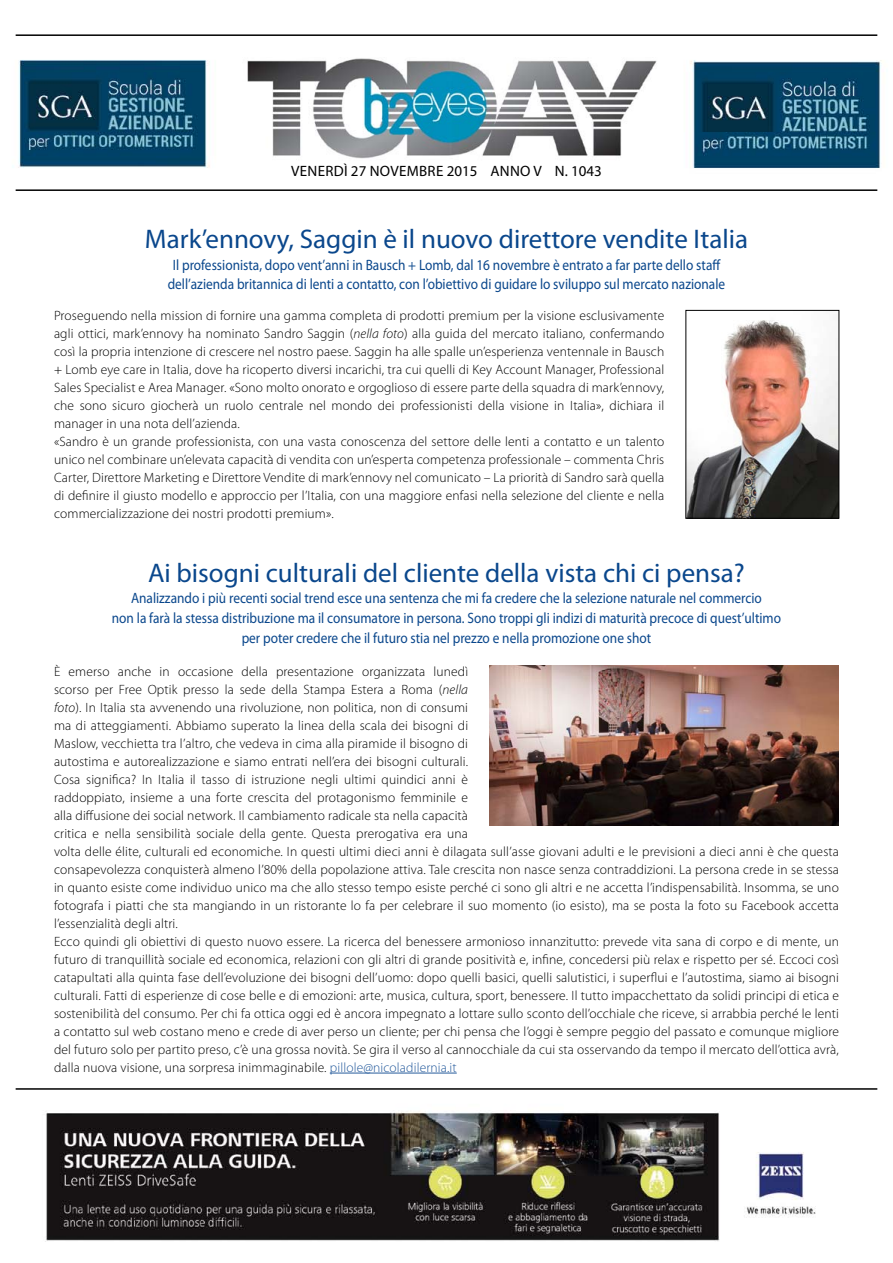
<style>
.page{position:relative;width:893px;height:1263px;background:#fff}
.page>*{position:absolute;margin:0;border:0;box-sizing:border-box;transform-origin:0 0}
.t1{font:27px "Myriad Pro";color:#0a478c}
.t2{font:15px/19.5px "Myriad Pro";color:#0a478c;text-align:center;scale:.89 1}
.t3{font:15px "Myriad Pro";letter-spacing:.02em;color:#000}
.t4{font:300 13.5px/18px "Myriad Pro";letter-spacing:.01em;color:#000}
.s1{font-style:italic}
.s2{color:#245a9c}
</style>
<div class="page">
<img style="left:15px;top:34px;width:867px;height:1208px">
<img style="left:231px;top:52px;width:430px;height:109px">
<div style="left:279px;top:161px;width:335px;height:19px;background:#fff"></div>
<hr style="left:330px;top:1073px;width:127px;height:1px;background:#245a9c">
<hr style="left:16px;top:34px;width:861px;height:2px;background:#000">
<hr style="left:16px;top:189px;width:861px;height:2px;background:#000">
<hr style="left:16px;top:1088px;width:861px;height:2px;background:#000">
<img style="left:688px;top:312px;width:149px;height:204px">
<div style="left:686px;top:310px;width:153px;height:208px;border:1px solid #000"></div>
<img style="left:489px;top:665px;width:350px;height:160px">
<p class="t3" style="left:291px;top:162px;width:312px">VENERDì 27 NOVEMBRE 2015 ANNO V N. 1043</p>
<h1 class="t1" style="left:145px;top:222px;width:605px">Mark’ennovy, Saggin è il nuovo direttore vendite Italia</h1>
<p class="t2" style="left:168px;top:255px;width:628px">Il professionista, dopo vent’anni in Bausch + Lomb, dal 16 novembre è entrato a far parte dello staff dell’azienda britannica di lenti a contatto, con l’obiettivo di guidare lo sviluppo sul mercato nazionale</p>
<p class="t4" style="left:54px;top:307px;width:612px">Proseguendo nella mission di fornire una gamma completa di prodotti premium per la visione esclusivamente agli ottici, mark’ennovy ha nominato Sandro Saggin (<span class="s1">nella foto</span>) alla guida del mercato italiano, confermando così la propria intenzione di crescere nel nostro paese. Saggin ha alle spalle un’esperienza ventennale in Bausch + Lomb eye care in Italia, dove ha ricoperto diversi incarichi, tra cui quelli di Key Account Manager, Professional Sales Specialist e Area Manager. «Sono molto onorato e orgoglioso di essere parte della squadra di mark’ennovy, che sono sicuro giocherà un ruolo centrale nel mondo dei professionisti della visione in Italia», dichiara il manager in una nota dell’azienda.<br>«Sandro è un grande professionista, con una vasta conoscenza del settore delle lenti a contatto e un talento unico nel combinare un’elevata capacità di vendita con un’esperta competenza professionale – commenta Chris Carter, Direttore Marketing e Direttore Vendite di mark’ennovy nel comunicato – La priorità di Sandro sarà quella di definire il giusto modello e approccio per l’Italia, con una maggiore enfasi nella selezione del cliente e nella commercializzazione dei nostri prodotti premium».</p>
<h1 class="t1" style="left:148px;top:556px;width:598px">Ai bisogni culturali del cliente della vista chi ci pensa?</h1>
<p class="t2" style="left:112px;top:588px;width:753px">Analizzando i più recenti social trend esce una sentenza che mi fa credere che la selezione naturale nel commercio<br>non la farà la stessa distribuzione ma il consumatore in persona. Sono troppi gli indizi di maturità precoce di quest’ultimo per poter credere che il futuro stia nel prezzo e nella promozione one shot</p>
<p class="t4" style="left:54px;top:662px;width:787px">È emerso anche in occasione della presentazione organizzata lunedì<br>scorso per Free Optik presso la sede della Stampa Estera a Roma (<span class="s1">nella<br>foto</span>). In Italia sta avvenendo una rivoluzione, non politica, non di consumi<br>ma di atteggiamenti. Abbiamo superato la linea della scala dei bisogni di<br>Maslow, vecchietta tra l’altro, che vedeva in cima alla piramide il bisogno di<br>autostima e autorealizzazione e siamo entrati nell’era dei bisogni culturali.<br>Cosa significa? In Italia il tasso di istruzione negli ultimi quindici anni è<br>raddoppiato, insieme a una forte crescita del protagonismo femminile e<br>alla diffusione dei social network. Il cambiamento radicale sta nella capacità<br>critica e nella sensibilità sociale della gente. Questa prerogativa era una<br>volta delle élite, culturali ed economiche. In questi ultimi dieci anni è dilagata sull’asse giovani adulti e le previsioni a dieci anni è che questa consapevolezza conquisterà almeno l’80% della popolazione attiva. Tale crescita non nasce senza contraddizioni. La persona crede in se stessa in quanto esiste come individuo unico ma che allo stesso tempo esiste perché ci sono gli altri e ne accetta l’indispensabilità. Insomma, se uno fotografa i piatti che sta mangiando in un ristorante lo fa per celebrare il suo momento (io esisto), ma se posta la foto su Facebook accetta l’essenzialità degli altri.<br>Ecco quindi gli obiettivi di questo nuovo essere. La ricerca del benessere armonioso innanzitutto: prevede vita sana di corpo e di mente, un futuro di tranquillità sociale ed economica, relazioni con gli altri di grande positività e, infine, concedersi più relax e rispetto per sé. Eccoci così catapultati alla quinta fase dell’evoluzione dei bisogni dell’uomo: dopo quelli basici, quelli salutistici, i superflui e l’autostima, siamo ai bisogni culturali. Fatti di esperienze di cose belle e di emozioni: arte, musica, cultura, sport, benessere. Il tutto impacchettato da solidi principi di etica e sostenibilità del consumo. Per chi fa ottica oggi ed è ancora impegnato a lottare sullo sconto dell’occhiale che riceve, si arrabbia perché le lenti a contatto sul web costano meno e crede di aver perso un cliente; per chi pensa che l’oggi è sempre peggio del passato e comunque migliore del futuro solo per partito preso, c’è una grossa novità. Se gira il verso al cannocchiale da cui sta osservando da tempo il mercato dell’ottica avrà, dalla nuova visione, una sorpresa inimmaginabile. <span class="s2">pillole@nicoladilernia.it</span></p>
</div>
